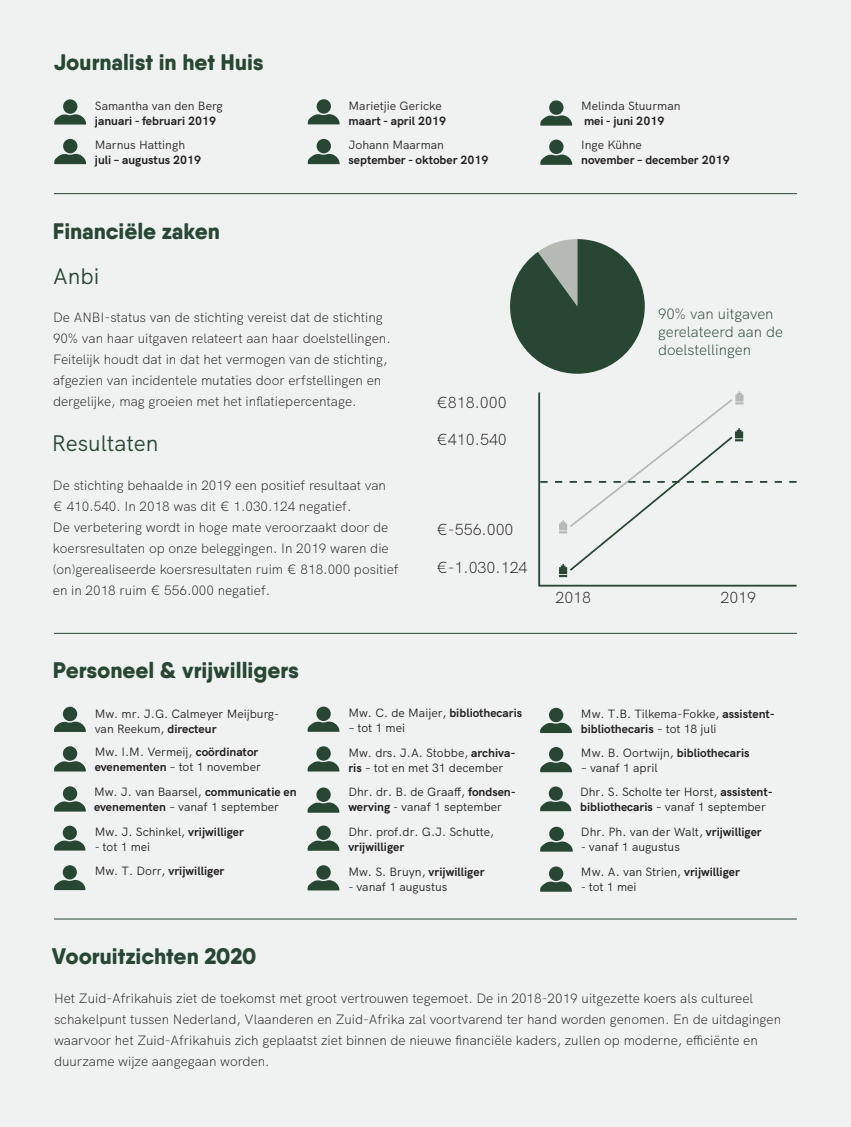
<style>
.page{position:relative;width:851px;height:1127px;background:#fff}
.page>*{position:absolute;margin:0;border:0;box-sizing:border-box;transform-origin:0 0}
.t1{font:800 22.5px "Qanelas Soft";color:#274733}
.t2{font:22.5px "HK Grotesk";color:#274733}
.t3{font:300 15.9px "HK Grotesk";color:#231f20}
.t4{font:300 15px/18px "HK Grotesk";color:#274733}
.t5{font:300 13.5px/21px "HK Grotesk";color:#231f20}
.t6{font:12px/15px "HK Grotesk";color:#231f20}
.t7{font:700 12px "HK Grotesk";color:#231f20}
.s1{font-weight:700}
.s2{font-weight:400}
</style>
<div class="page">
<div style="left:0;top:0;width:850px;height:1127px;background:#eff2f1"></div>
<hr style="left:54px;top:918px;width:742px;height:1px;background:#274733">
<hr style="left:54px;top:633px;width:742px;height:1px;background:#274733">
<hr style="left:54px;top:193px;width:742px;height:1px;background:#274733">
<svg style="left:54px;top:759px;width:32px;height:12px"></svg>
<div style="left:63px;top:746px;width:14px;height:15px;background:#274733;border-radius:50%"></div>
<svg style="left:54px;top:878px;width:32px;height:12px"></svg>
<div style="left:63px;top:865px;width:14px;height:14px;background:#274733;border-radius:50%"></div>
<svg style="left:54px;top:801px;width:32px;height:10px"></svg>
<div style="left:63px;top:786px;width:14px;height:15px;background:#274733;border-radius:50%"></div>
<svg style="left:540px;top:799px;width:32px;height:12px"></svg>
<div style="left:548px;top:786px;width:14px;height:15px;background:#274733;border-radius:50%"></div>
<svg style="left:307px;top:760px;width:33px;height:11px"></svg>
<div style="left:316px;top:746px;width:15px;height:15px;background:#274733;border-radius:50%"></div>
<svg style="left:307px;top:880px;width:33px;height:10px"></svg>
<div style="left:316px;top:865px;width:15px;height:15px;background:#274733;border-radius:50%"></div>
<svg style="left:540px;top:760px;width:32px;height:12px"></svg>
<div style="left:549px;top:747px;width:14px;height:14px;background:#274733;border-radius:50%"></div>
<svg style="left:540px;top:880px;width:32px;height:12px"></svg>
<div style="left:549px;top:866px;width:14px;height:15px;background:#274733;border-radius:50%"></div>
<svg style="left:54px;top:720px;width:32px;height:12px"></svg>
<div style="left:63px;top:707px;width:14px;height:14px;background:#274733;border-radius:50%"></div>
<svg style="left:54px;top:839px;width:32px;height:11px"></svg>
<div style="left:63px;top:826px;width:14px;height:14px;background:#274733;border-radius:50%"></div>
<svg style="left:307px;top:720px;width:33px;height:12px"></svg>
<div style="left:316px;top:706px;width:15px;height:15px;background:#274733;border-radius:50%"></div>
<svg style="left:307px;top:839px;width:33px;height:12px"></svg>
<div style="left:316px;top:825px;width:15px;height:15px;background:#274733;border-radius:50%"></div>
<svg style="left:307px;top:801px;width:33px;height:12px"></svg>
<div style="left:316px;top:787px;width:15px;height:15px;background:#274733;border-radius:50%"></div>
<svg style="left:540px;top:721px;width:32px;height:12px"></svg>
<div style="left:549px;top:708px;width:14px;height:14px;background:#274733;border-radius:50%"></div>
<svg style="left:540px;top:840px;width:33px;height:11px"></svg>
<div style="left:549px;top:827px;width:15px;height:14px;background:#274733;border-radius:50%"></div>
<svg style="left:538px;top:392px;width:259px;height:195px"></svg>
<svg style="left:540px;top:391px;width:256px;height:186px"></svg>
<svg style="left:54px;top:152px;width:33px;height:12px"></svg>
<div style="left:63px;top:139px;width:14px;height:14px;background:#274733;border-radius:50%"></div>
<svg style="left:307px;top:152px;width:33px;height:12px"></svg>
<div style="left:316px;top:139px;width:15px;height:14px;background:#274733;border-radius:50%"></div>
<svg style="left:540px;top:153px;width:33px;height:12px"></svg>
<div style="left:549px;top:140px;width:14px;height:14px;background:#274733;border-radius:50%"></div>
<svg style="left:54px;top:114px;width:32px;height:11px"></svg>
<div style="left:63px;top:99px;width:14px;height:15px;background:#274733;border-radius:50%"></div>
<svg style="left:307px;top:113px;width:33px;height:11px"></svg>
<div style="left:316px;top:99px;width:15px;height:15px;background:#274733;border-radius:50%"></div>
<svg style="left:540px;top:114px;width:32px;height:12px"></svg>
<div style="left:549px;top:100px;width:14px;height:15px;background:#274733;border-radius:50%"></div>
<svg style="left:510px;top:239px;width:134px;height:135px"></svg>
<h1 class="t1" style="left:54px;top:48px;width:211px">Journalist in het Huis</h1>
<p class="t6" style="left:95px;top:97px;width:129px">Samantha van den Berg</p>
<p class="t7" style="left:95px;top:112px;width:123px">januari - februari 2019</p>
<p class="t6" style="left:95px;top:136px;width:92px">Marnus Hattingh</p>
<p class="t7" style="left:95px;top:150px;width:108px">juli – augustus 2019</p>
<h1 class="t1" style="left:53px;top:217px;width:168px">Financiële zaken</h1>
<h1 class="t2" style="left:53px;top:259px;width:48px">Anbi</h1>
<p class="t6" style="left:348px;top:97px;width:95px">Marietjie Gericke</p>
<p class="t7" style="left:348px;top:111px;width:99px">maart - april 2019</p>
<p class="t6" style="left:348px;top:136px;width:97px">Johann Maarman</p>
<p class="t7" style="left:348px;top:151px;width:141px">september - oktober 2019</p>
<p class="t5" style="left:53px;top:305px;width:339px">De ANBI-status van de stichting vereist dat de stichting 90% van haar uitgaven relateert aan haar doelstellingen.<br>Feitelijk houdt dat in dat het vermogen van de stichting, afgezien van incidentele mutaties door erfstellingen en dergelijke, mag groeien met het inflatiepercentage.</p>
<h1 class="t2" style="left:52px;top:425px;width:108px">Resultaten</h1>
<p class="t5" style="left:53px;top:473px;width:347px">De stichting behaalde in 2019 een positief resultaat van € 410.540. In 2018 was dit € 1.030.124 negatief.<br>De verbetering wordt in hoge mate veroorzaakt door de koersresultaten op onze beleggingen. In 2019 waren die (on)gerealiseerde koersresultaten ruim € 818.000 positief en in 2018 ruim € 556.000 negatief.</p>
<h1 class="t1" style="left:53px;top:656px;width:247px">Personeel &amp; vrijwilligers</h1>
<p class="t3" style="left:436px;top:390px;width:72px">€818.000</p>
<p class="t3" style="left:436px;top:427px;width:72px">€410.540</p>
<p class="t3" style="left:436px;top:517px;width:79px">€-556.000</p>
<p class="t3" style="left:436px;top:555px;width:93px">€-1.030.124</p>
<p class="t6" style="left:95px;top:705px;width:186px">Mw. mr. J.G. Calmeyer Meijburg&shy;van Reekum, <span class="s1">directeur</span></p>
<p class="t6" style="left:95px;top:743px;width:168px">Mw. I.M. Vermeij, <span class="s1">coördinator evenementen</span> – tot 1 november</p>
<p class="t6" style="left:348px;top:704px;width:175px">Mw. C. de Maijer, <span class="s1">bibliothecaris</span></p>
<p class="t6" style="left:348px;top:719px;width:58px">– tot 1 mei</p>
<p class="t6" style="left:348px;top:744px;width:168px">Mw. drs. J.A. Stobbe, <span class="s1">archiva&shy;ris</span> – tot en met 31 december</p>
<p class="t6" style="left:581px;top:97px;width:101px">Melinda Stuurman</p>
<p class="t7" style="left:584px;top:112px;width:82px">mei - juni 2019</p>
<p class="t6" style="left:581px;top:136px;width:62px">Inge Kühne</p>
<p class="t7" style="left:581px;top:151px;width:150px">november – december 2019</p>
<p class="t4" style="left:658px;top:303px;width:127px">90% van uitgaven gerelateerd aan de doelstellingen</p>
<p class="t3" style="left:555px;top:585px;width:37px">2018</p>
<p class="t3" style="left:720px;top:585px;width:37px">2019</p>
<p class="t6" style="left:581px;top:705px;width:195px">Mw. T.B. Tilkema-Fokke, <span class="s1">assistent&shy;bibliothecaris</span> – tot 18 juli</p>
<p class="t6" style="left:581px;top:744px;width:170px">Mw. B. Oortwijn, <span class="s1">bibliothecaris</span></p>
<p class="t6" style="left:581px;top:759px;width:78px">– vanaf 1 april</p>
<p class="t6" style="left:348px;top:783px;width:169px">Dhr. dr. B. de Graaff, <span class="s1">fondsen&shy;werving</span> - vanaf 1 september</p>
<p class="t6" style="left:94px;top:783px;width:204px">Mw. J. van Baarsel, <span class="s1">communicatie en evenementen</span> – vanaf 1 september</p>
<p class="t6" style="left:580px;top:783px;width:194px">Dhr. S. Scholte ter Horst, <span class="s1">assistent&shy;bibliothecaris</span> – vanaf 1 september</p>
<p class="t6" style="left:95px;top:824px;width:151px">Mw. J. Schinkel, <span class="s1">vrijwilliger</span></p>
<p class="t6" style="left:95px;top:839px;width:57px">- tot 1 mei</p>
<p class="t7" style="left:95px;top:862px;width:131px"><span class="s2">Mw. T. Dorr,</span> vrijwilliger</p>
<h1 class="t1" style="left:52px;top:942px;width:206px">Vooruitzichten 2020</h1>
<p class="t6" style="left:348px;top:823px;width:147px">Dhr. prof.dr. G.J. Schutte,</p>
<p class="t7" style="left:348px;top:837px;width:57px">vrijwilliger</p>
<p class="t7" style="left:348px;top:862px;width:138px"><span class="s2">Mw. S. Bruyn,</span> vrijwilliger</p>
<p class="t6" style="left:348px;top:878px;width:100px">- vanaf 1 augustus</p>
<p class="t6" style="left:581px;top:824px;width:182px">Dhr. Ph. van der Walt, <span class="s1">vrijwilliger</span></p>
<p class="t6" style="left:581px;top:839px;width:100px">- vanaf 1 augustus</p>
<p class="t6" style="left:581px;top:863px;width:160px">Mw. A. van Strien, <span class="s1">vrijwilliger</span></p>
<p class="t6" style="left:581px;top:878px;width:57px">- tot 1 mei</p>
<p class="t5" style="left:54px;top:987px;width:728px">Het Zuid-Afrikahuis ziet de toekomst met groot vertrouwen tegemoet. De in 2018-2019 uitgezette koers als cultureel schakelpunt tussen Nederland, Vlaanderen en Zuid-Afrika zal voortvarend ter hand worden genomen. En de uitdagingen waarvoor het Zuid-Afrikahuis zich geplaatst ziet binnen de nieuwe financiële kaders, zullen op moderne, efficiënte en duurzame wijze aangegaan worden.</p>
</div>
